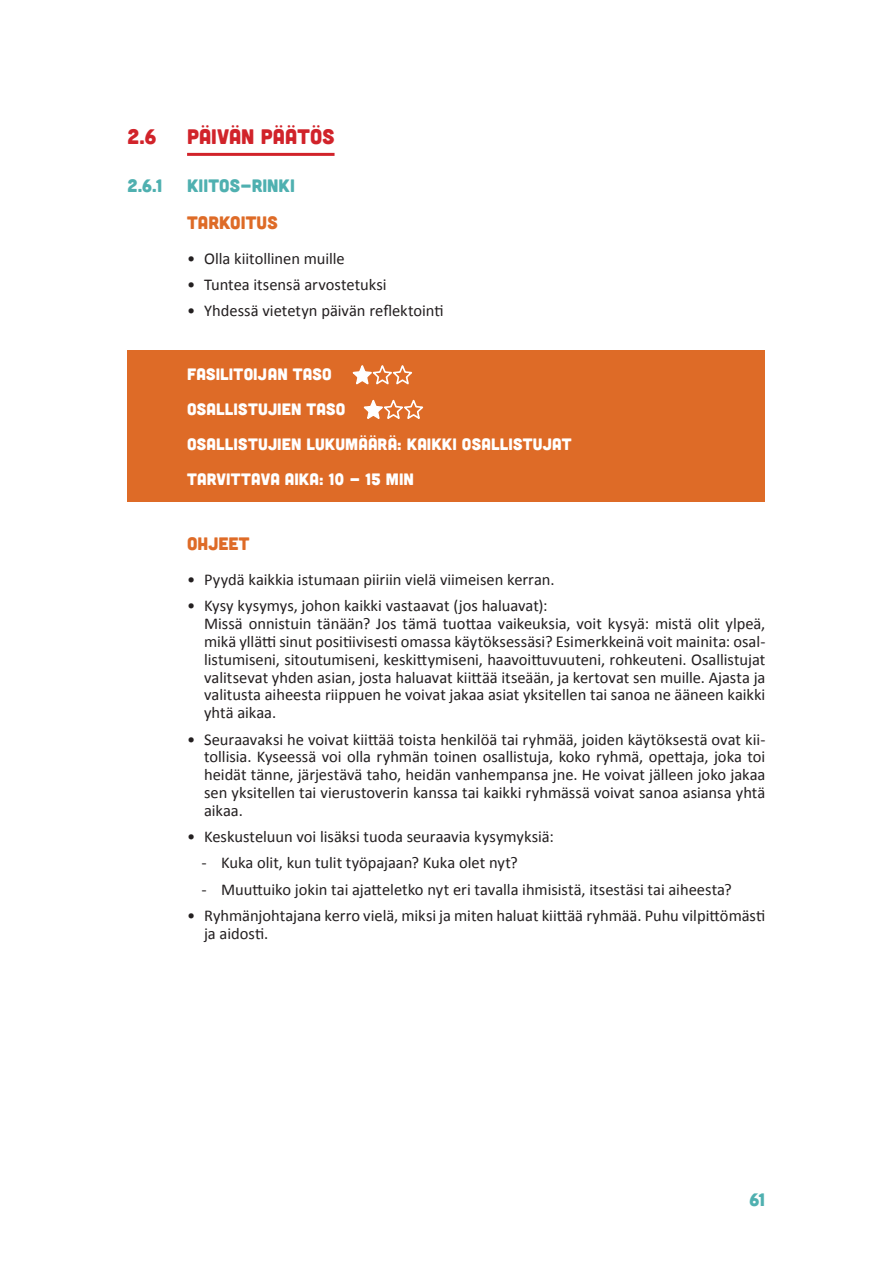
<style>
.page{position:relative;width:893px;height:1263px;background:#fff}
.page>*{position:absolute;margin:0;border:0;box-sizing:border-box;transform-origin:0 0}
.t1{font:21px "Cubano";letter-spacing:.01em;color:#d1232a}
.t2{font:18px "Cubano";letter-spacing:.01em;color:#4fb0b0}
.instructions___tips{font:18px "Cubano";letter-spacing:.01em;color:#de6b27}
.t3{font:18px "Cubano Sharp";color:#4fb0b0}
.t4{font:16.5px/17.9px "Calibri";letter-spacing:-.005em;color:#231f20}
.instructions_kadertekst{font:16.5px "Cubano";letter-spacing:.01em;color:#fff}
</style>
<div class="page">
<hr style="left:187px;top:153px;width:148px;height:3px;background:#d1232a">
<div style="left:128px;top:350px;width:637px;height:152px;background:#de6b27"></div>
<svg style="left:353px;top:365px;width:59px;height:19px"></svg>
<svg style="left:364px;top:400px;width:59px;height:19px"></svg>
<p class="t1" style="left:128px;top:124px;width:30px">2.6</p>
<p class="t1" style="left:187px;top:124px;width:149px">PÄIVÄN PÄÄTÖS</p>
<p class="t2" style="left:128px;top:174px;width:37px">2.6.1</p>
<p class="t2" style="left:187px;top:174px;width:109px">KIITOS-RINKI</p>
<p class="instructions___tips" style="left:187px;top:211px;width:92px">TARKOITUS</p>
<p class="t4" style="left:187px;top:249px;width:159px">• Olla kiitollinen muille</p>
<p class="t4" style="left:187px;top:275px;width:201px">• Tuntea itsensä arvostetuksi</p>
<p class="t4" style="left:187px;top:301px;width:258px">• Yhdessä vietetyn päivän reflektointi</p>
<p class="instructions_kadertekst" style="left:187px;top:364px;width:146px">FASILITOIJAN TASO</p>
<p class="instructions_kadertekst" style="left:187px;top:399px;width:160px">OSALLISTUJIEN TASO</p>
<p class="instructions_kadertekst" style="left:187px;top:434px;width:386px">OSALLISTUJIEN LUKUMÄÄRÄ: KAIKKI OSALLISTUJAT</p>
<p class="instructions_kadertekst" style="left:187px;top:468px;width:228px">TARVITTAVA AIKA: 10 - 15 MIN</p>
<p class="instructions___tips" style="left:187px;top:532px;width:64px">OHJEET</p>
<p class="t4" style="left:187px;top:570px;width:369px">• Pyydä kaikkia istumaan piiriin vielä viimeisen kerran.</p>
<p class="t4" style="left:204px;top:597px;width:563px;text-indent:-17px">• Kysy kysymys, johon kaikki vastaavat (jos haluavat):<br>Missä onnistuin tänään? Jos tämä tuottaa vaikeuksia, voit kysyä: mistä olit ylpeä, mikä yllätti sinut positiivisesti omassa käytöksessäsi? Esimerkkeinä voit mainita: osal&shy;listumiseni, sitoutumiseni, keskittymiseni, haavoittuvuuteni, rohkeuteni. Osallistujat valitsevat yhden asian, josta haluavat kiittää itseään, ja kertovat sen muille. Ajasta ja valitusta aiheesta riippuen he voivat jakaa asiat yksitellen tai sanoa ne ääneen kaikki yhtä aikaa.</p>
<p class="t4" style="left:204px;top:730px;width:563px;text-align:justify;text-indent:-17px">• Seuraavaksi he voivat kiittää toista henkilöä tai ryhmää, joiden käytöksestä ovat kii&shy;tollisia. Kyseessä voi olla ryhmän toinen osallistuja, koko ryhmä, opettaja, joka toi heidät tänne, järjestävä taho, heidän vanhempansa jne. He voivat jälleen joko jakaa sen yksitellen tai vierustoverin kanssa tai kaikki ryhmässä voivat sanoa asiansa yhtä aikaa.</p>
<p class="t4" style="left:187px;top:827px;width:368px">• Keskusteluun voi lisäksi tuoda seuraavia kysymyksiä:</p>
<p class="t4" style="left:204px;top:854px;width:315px">̵ Kuka olit, kun tulit työpajaan? Kuka olet nyt?</p>
<p class="t4" style="left:204px;top:880px;width:529px">̵ Muuttuiko jokin tai ajatteletko nyt eri tavalla ihmisistä, itsestäsi tai aiheesta?</p>
<p class="t4" style="left:204px;top:906px;width:563px;text-indent:-17px">• Ryhmänjohtajana kerro vielä, miksi ja miten haluat kiittää ryhmää. Puhu vilpittömästi ja aidosti.</p>
<p class="t3" style="left:749px;top:1188px;width:18px">61</p>
</div>
